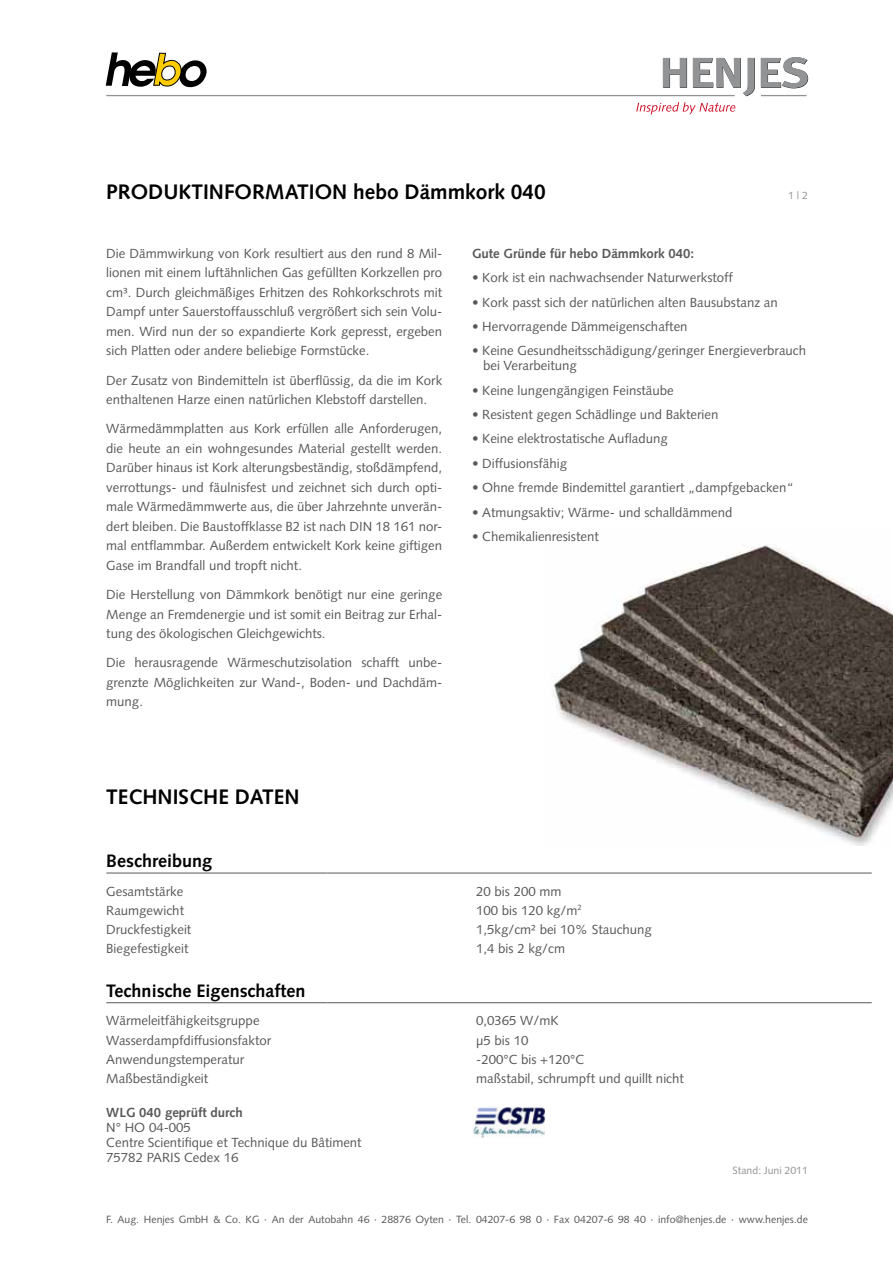
<style>
.page{position:relative;width:893px;height:1263px;background:#fff}
.page>*{position:absolute;margin:0;border:0;box-sizing:border-box;transform-origin:0 0}
.t1{font:700 21px "Syntax";color:#000}
.t2{font:700 18px "Syntax";color:#000}
.t3{font:13.2px/19.5px "Syntax";color:#58585a;text-align:justify}
.t4{font:700 13.2px "Syntax";color:#58585a}
.t5{font:10.5px "Syntax";color:#58585a}
.t6{font:10.5px "Syntax";color:#929395}
</style>
<div class="page">
<svg style="left:106px;top:52px;width:101px;height:35px"></svg>
<hr style="left:761px;top:95px;width:45px;height:1px;background:#929395">
<svg style="left:663px;top:58px;width:24px;height:30px"></svg>
<svg style="left:693px;top:58px;width:62px;height:38px"></svg>
<svg style="left:761px;top:57px;width:47px;height:31px"></svg>
<svg style="left:636px;top:102px;width:99px;height:12px"></svg>
<hr style="left:106px;top:95px;width:629px;height:1px;background:#929395">
<img style="left:552px;top:545px;width:341px;height:300px">
<hr style="left:106px;top:1002px;width:221px;height:1px;background:#58585a">
<hr style="left:327px;top:1002px;width:145px;height:1px;background:#58585a">
<hr style="left:472px;top:1002px;width:217px;height:1px;background:#58585a">
<hr style="left:689px;top:1002px;width:183px;height:1px;background:#58585a">
<hr style="left:106px;top:873px;width:221px;height:1px;background:#58585a">
<hr style="left:327px;top:873px;width:145px;height:1px;background:#58585a">
<hr style="left:472px;top:873px;width:217px;height:1px;background:#58585a">
<hr style="left:689px;top:873px;width:183px;height:1px;background:#58585a">
<img style="left:473px;top:1107px;width:71px;height:31px">
<h1 class="t1" style="left:106px;top:180px;width:441px">Produktinformation hebo Dämmkork 040</h1>
<p class="t6" style="left:788px;top:189px;width:21px">1 | 2</p>
<p class="t3" style="left:106px;top:244px;width:337px">Die Dämmwirkung von Kork resultiert aus den rund 8 Mil&shy;lionen mit einem luftähnlichen Gas gefüllten Korkzellen pro cm³. Durch gleichmäßiges Erhitzen des Rohkorkschrots mit Dampf unter Sauerstoffausschluß vergrößert sich sein Volu&shy;men. Wird nun der so expandierte Kork gepresst, ergeben sich Platten oder andere beliebige Formstücke.</p>
<p class="t3" style="left:106px;top:370px;width:337px">Der Zusatz von Bindemitteln ist überflüssig, da die im Kork enthaltenen Harze einen natürlichen Klebstoff darstellen.</p>
<p class="t3" style="left:106px;top:419px;width:337px">Wärmedämmplatten aus Kork erfüllen alle Anforderugen, die heute an ein wohngesundes Material gestellt werden.<br>Darüber hinaus ist Kork alterungsbeständig, stoßdämpfend, verrottungs- und fäulnisfest und zeichnet sich durch opti&shy;male Wärmedämmwerte aus, die über Jahrzehnte unverän&shy;dert bleiben. Die Baustoffklasse B2 ist nach DIN 18 161 nor&shy;mal entflammbar. Außerdem entwickelt Kork keine giftigen Gase im Brandfall und tropft nicht.</p>
<p class="t3" style="left:106px;top:585px;width:337px">Die Herstellung von Dämmkork benötigt nur eine geringe Menge an Fremdenergie und ist somit ein Beitrag zur Erhal&shy;tung des ökologischen Gleichgewichts.</p>
<p class="t3" style="left:106px;top:653px;width:337px">Die herausragende Wärmeschutzisolation schafft unbe&shy;grenzte Möglichkeiten zur Wand-, Boden- und Dachdäm&shy;mung.</p>
<p class="t4" style="left:472px;top:246px;width:224px">Gute Gründe für hebo Dämmkork 040:</p>
<p class="t3" style="left:472px;top:268px;width:262px">• Kork ist ein nachwachsender Naturwerkstoff</p>
<p class="t3" style="left:472px;top:292px;width:307px">• Kork passt sich der natürlichen alten Bausubstanz an</p>
<p class="t3" style="left:472px;top:317px;width:217px">• Hervorragende Dämmeigenschaften</p>
<p class="t3" style="left:483px;top:343px;width:325px;line-height:15px;text-indent:-11px">• Keine Gesundheitsschädigung/geringer Energieverbrauch bei Verarbeitung</p>
<p class="t3" style="left:472px;top:380px;width:203px">• Keine lungengängigen Feinstäube</p>
<p class="t3" style="left:472px;top:405px;width:248px">• Resistent gegen Schädlinge und Bakterien</p>
<p class="t3" style="left:472px;top:429px;width:197px">• Keine elektrostatische Aufladung</p>
<p class="t3" style="left:472px;top:454px;width:97px">• Diffusionsfähig</p>
<p class="t3" style="left:472px;top:478px;width:323px">• Ohne fremde Bindemittel garantiert „dampfgebacken“</p>
<p class="t3" style="left:472px;top:502px;width:262px">• Atmungsaktiv; Wärme- und schalldämmend</p>
<p class="t3" style="left:472px;top:527px;width:128px">• Chemikalienresistent</p>
<h1 class="t1" style="left:106px;top:785px;width:195px">Technische Daten</h1>
<h2 class="t2" style="left:106px;top:850px;width:108px">Beschreibung</h2>
<p class="t3" style="left:106px;top:881px;width:78px">Gesamtstärke</p>
<p class="t3" style="left:476px;top:881px;width:87px">20 bis 200 mm</p>
<p class="t3" style="left:106px;top:900px;width:79px">Raumgewicht</p>
<p class="t3" style="left:476px;top:900px;width:107px">100 bis 120 kg/m<sup>2</sup></p>
<p class="t3" style="left:106px;top:920px;width:87px">Druckfestigkeit</p>
<p class="t3" style="left:476px;top:920px;width:177px">1,5kg/cm² bei 10% Stauchung</p>
<p class="t3" style="left:106px;top:939px;width:84px">Biegefestigkeit</p>
<p class="t3" style="left:476px;top:939px;width:90px">1,4 bis 2 kg/cm</p>
<h2 class="t2" style="left:106px;top:980px;width:201px">Technische Eigenschaften</h2>
<p class="t3" style="left:106px;top:1011px;width:155px">Wärmeleitfähigkeitsgruppe</p>
<p class="t3" style="left:476px;top:1011px;width:84px">0,0365 W/mK</p>
<p class="t3" style="left:106px;top:1030px;width:166px">Wasserdampfdiffusionsfaktor</p>
<p class="t3" style="left:476px;top:1030px;width:54px">μ5 bis 10</p>
<p class="t3" style="left:106px;top:1049px;width:139px">Anwendungstemperatur</p>
<p class="t3" style="left:476px;top:1049px;width:110px">-200°C bis +120°C</p>
<p class="t3" style="left:106px;top:1068px;width:103px">Maßbeständigkeit</p>
<p class="t3" style="left:476px;top:1068px;width:209px">maßstabil, schrumpft und quillt nicht</p>
<p class="t4" style="left:106px;top:1104px;width:138px">WLG 040 geprüft durch</p>
<p class="t3" style="left:106px;top:1120px;width:257px;line-height:15px;text-align:left">N° HO 04-005<br>Centre Scientifique et Technique du Bâtiment<br>75782 PARIS Cedex 16</p>
<p class="t6" style="left:733px;top:1164px;width:77px">Stand: Juni 2011</p>
<p class="t5" style="left:106px;top:1213px;width:703px">F. Aug. Henjes GmbH &amp; Co. KG · An der Autobahn 46 · 28876 Oyten · Tel. 04207-6 98 0 · Fax 04207-6 98 40 · info@henjes.de · www.henjes.de</p>
</div>
